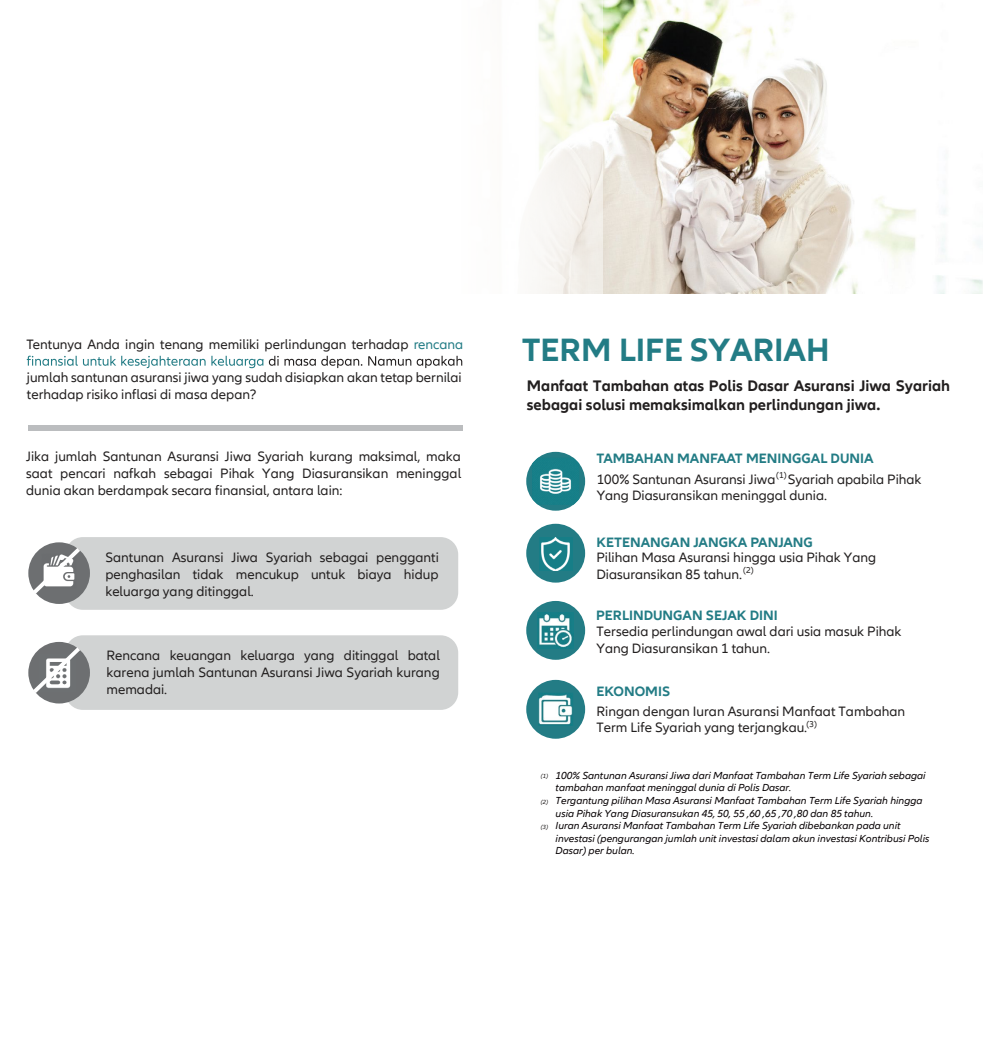
<style>
.page{position:relative;width:983px;height:1042px;background:#fff}
.page>*{position:absolute;margin:0;border:0;box-sizing:border-box;transform-origin:0 0}
.t1{font:700 33.25px "Allianz Neo";color:#237c85}
.t2{font:700 15.75px/18.9px "Allianz Neo";color:#221f1f}
.t3{font:14px/16.8px "Allianz Neo";color:#221f1f}
.t4{font:700 14px "Allianz Neo";color:#237c85}
.t5{font:italic 10.5px/12.6px "Allianz Neo";color:#070204}
.t6{font:8.75px "Allianz Neo";color:#221f1f}
.t7{font:italic 6.12px "Allianz Neo";color:#221f1f}
.s1{color:#237c85}
</style>
<div class="page">
<img style="left:602px;top:0;width:380px;height:293px">
<svg style="left:27px;top:356px;width:236px;height:12px"></svg>
<svg style="left:269px;top:356px;width:193px;height:12px"></svg>
<div style="left:28px;top:425px;width:435px;height:5px;background:#bbbdbf"></div>
<div style="left:526px;top:452px;width:59px;height:59px;background:#237c85;border-radius:50%"></div>
<div style="left:526px;top:524px;width:59px;height:58px;background:#237c85;border-radius:50%"></div>
<div style="left:526px;top:601px;width:59px;height:59px;background:#237c85;border-radius:50%"></div>
<div style="left:526px;top:680px;width:59px;height:59px;background:#237c85;border-radius:50%"></div>
<div style="left:65px;top:537px;width:393px;height:73px;background:#d1d3d3;border-radius:17px"></div>
<div style="left:65px;top:635px;width:393px;height:75px;background:#d1d3d3;border-radius:18px"></div>
<div style="left:28px;top:542px;width:62px;height:62px;background:#6d6f71;border-radius:50%"></div>
<div style="left:28px;top:642px;width:62px;height:61px;background:#6d6f71;border-radius:50%"></div>
<img style="left:539px;top:538px;width:33px;height:33px">
<img style="left:532px;top:458px;width:47px;height:47px">
<img style="left:540px;top:465px;width:30px;height:30px">
<img style="left:537px;top:612px;width:36px;height:36px">
<img style="left:538px;top:693px;width:35px;height:33px">
<img style="left:539px;top:694px;width:33px;height:32px">
<svg style="left:29px;top:544px;width:55px;height:54px"></svg>
<svg style="left:29px;top:643px;width:55px;height:54px"></svg>
<svg style="left:537px;top:0;width:65px;height:294px"></svg>
<p class="t3" style="left:27px;top:336px;width:438px">Tentunya Anda ingin tenang memiliki perlindungan terhadap <span class="s1">rencana</span></p>
<p class="t3" style="left:27px;top:369px;width:436px">jumlah santunan asuransi jiwa yang sudah disiapkan akan tetap bernilai terhadap risiko inflasi di masa depan?</p>
<p class="t3" style="left:26px;top:448px;width:436px;text-align:justify">Jika jumlah Santunan Asuransi Jiwa Syariah kurang maksimal, maka saat pencari nafkah sebagai Pihak Yang Diasuransikan meninggal dunia akan berdampak secara finansial, antara lain:</p>
<p class="t3" style="left:105px;top:550px;width:335px;text-align:justify">Santunan Asuransi Jiwa Syariah sebagai pengganti penghasilan tidak mencukup untuk biaya hidup keluarga yang ditinggal.</p>
<p class="t3" style="left:106px;top:647px;width:335px;text-align:justify">Rencana keuangan keluarga yang ditinggal batal karena jumlah Santunan Asuransi Jiwa Syariah kurang memadai.</p>
<h1 class="t1" style="left:521px;top:330px;width:309px">TERM LIFE SYARIAH</h1>
<p class="t2" style="left:526px;top:376px;width:424px">Manfaat Tambahan atas Polis Dasar Asuransi Jiwa Syariah sebagai solusi memaksimalkan perlindungan jiwa.</p>
<p class="t4" style="left:596px;top:450px;width:278px">TAMBAHAN MANFAAT MENINGGAL DUNIA</p>
<p class="t6" style="left:776px;top:470px;width:12px">(1)</p>
<p class="t3" style="left:596px;top:471px;width:326px">100% Santunan Asuransi Jiwa Syariah apabila Pihak<br>Yang Diasuransikan meninggal dunia.</p>
<p class="t4" style="left:596px;top:534px;width:218px">KETENANGAN JANGKA PANJANG</p>
<p class="t3" style="left:596px;top:550px;width:281px">Pilihan Masa Asuransi hingga usia Pihak Yang<br>Diasuransikan 85 tahun.<sup>(2)</sup></p>
<p class="t4" style="left:596px;top:607px;width:183px">PERLINDUNGAN SEJAK DINI</p>
<p class="t3" style="left:596px;top:623px;width:306px">Tersedia perlindungan awal dari usia masuk Pihak<br>Yang Diasuransikan 1 tahun.</p>
<p class="t4" style="left:596px;top:683px;width:75px">EKONOMIS</p>
<p class="t3" style="left:596px;top:703px;width:310px">Ringan dengan Iuran Asuransi Manfaat Tambahan<br>Term Life Syariah yang terjangkau.<sup>(3)</sup></p>
<p class="t5" style="left:555px;top:769px;width:375px">100% Santunan Asuransi Jiwa dari Manfaat Tambahan Term Life Syariah sebagai tambahan manfaat meninggal dunia di Polis Dasar.<br>Tergantung pilihan Masa Asuransi Manfaat Tambahan Term Life Syariah hingga usia Pihak Yang Diasuransukan 45, 50, 55 ,60 ,65 ,70 ,80 dan 85 tahun.<br>Iuran Asuransi Manfaat Tambahan Term Life Syariah dibebankan pada unit investasi (pengurangan jumlah unit investasi dalam akun investasi Kontribusi Polis Dasar) per bulan.</p>
<p class="t7" style="left:540px;top:773px;width:9px">(1)</p>
<p class="t7" style="left:540px;top:798px;width:9px">(2)</p>
<p class="t7" style="left:540px;top:823px;width:9px">(3)</p>
</div>
